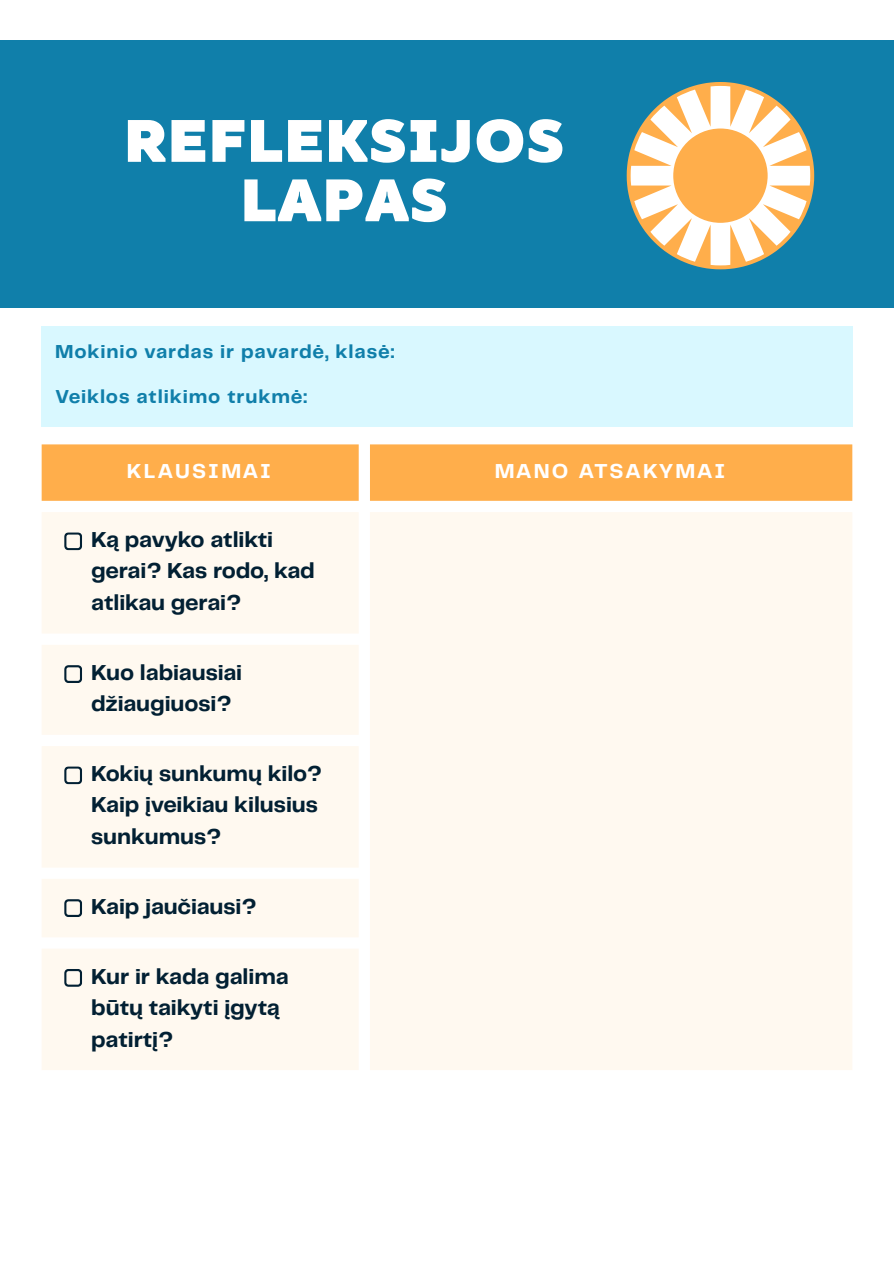
<style>
.page{position:relative;width:894px;height:1263px;background:#fff}
.page>*{position:absolute;margin:0;border:0;box-sizing:border-box;transform-origin:0 0}
.t1{font:900 59.7px/59.4px "TT Smalls";letter-spacing:.015em;color:#fff;text-align:center}
.t2{font:700 22.5px/31.5px "Telegraf";letter-spacing:-.005em;color:#022033}
.t3{font:700 21px "Telegraf";letter-spacing:.08em;color:#fff}
.t4{font:700 19.5px "Telegraf";letter-spacing:.045em;color:#107faa}
</style>
<div class="page">
<div style="left:0;top:40px;width:893px;height:268px;background:#107faa"></div>
<svg style="left:626px;top:82px;width:188px;height:187px"></svg>
<div style="left:42px;top:326px;width:810px;height:100px;background:#d9f8ff"></div>
<div style="left:42px;top:444px;width:810px;height:57px;background:#ffae4b"></div>
<div style="left:42px;top:512px;width:810px;height:558px;background:#fff9f0"></div>
<svg style="left:64px;top:532px;width:18px;height:18px"></svg>
<svg style="left:64px;top:665px;width:18px;height:18px"></svg>
<svg style="left:64px;top:766px;width:18px;height:18px"></svg>
<svg style="left:64px;top:899px;width:18px;height:18px"></svg>
<svg style="left:64px;top:969px;width:18px;height:18px"></svg>
<p class="t1" style="left:124px;top:116px;width:441px">REFLEKSIJOS<br>LAPAS</p>
<p class="t4" style="left:55px;top:343px;width:341px">Mokinio vardas ir pavardė, klasė:</p>
<p class="t4" style="left:55px;top:388px;width:253px">Veiklos atlikimo trukmė:</p>
<p class="t3" style="left:127px;top:462px;width:146px">KLAUSIMAI</p>
<p class="t3" style="left:494px;top:462px;width:232px">MANO ATSAKYMAI</p>
<p class="t2" style="left:91px;top:525px;width:225px">Ką pavyko atlikti gerai? Kas rodo, kad atlikau gerai?</p>
<p class="t2" style="left:91px;top:658px;width:152px">Kuo labiausiai džiaugiuosi?</p>
<p class="t2" style="left:91px;top:759px;width:232px">Kokių sunkumų kilo?<br>Kaip įveikiau kilusius sunkumus?</p>
<p class="t2" style="left:91px;top:892px;width:167px">Kaip jaučiausi?</p>
<p class="t2" style="left:91px;top:961px;width:199px">Kur ir kada galima būtų taikyti įgytą patirtį?</p>
</div>
